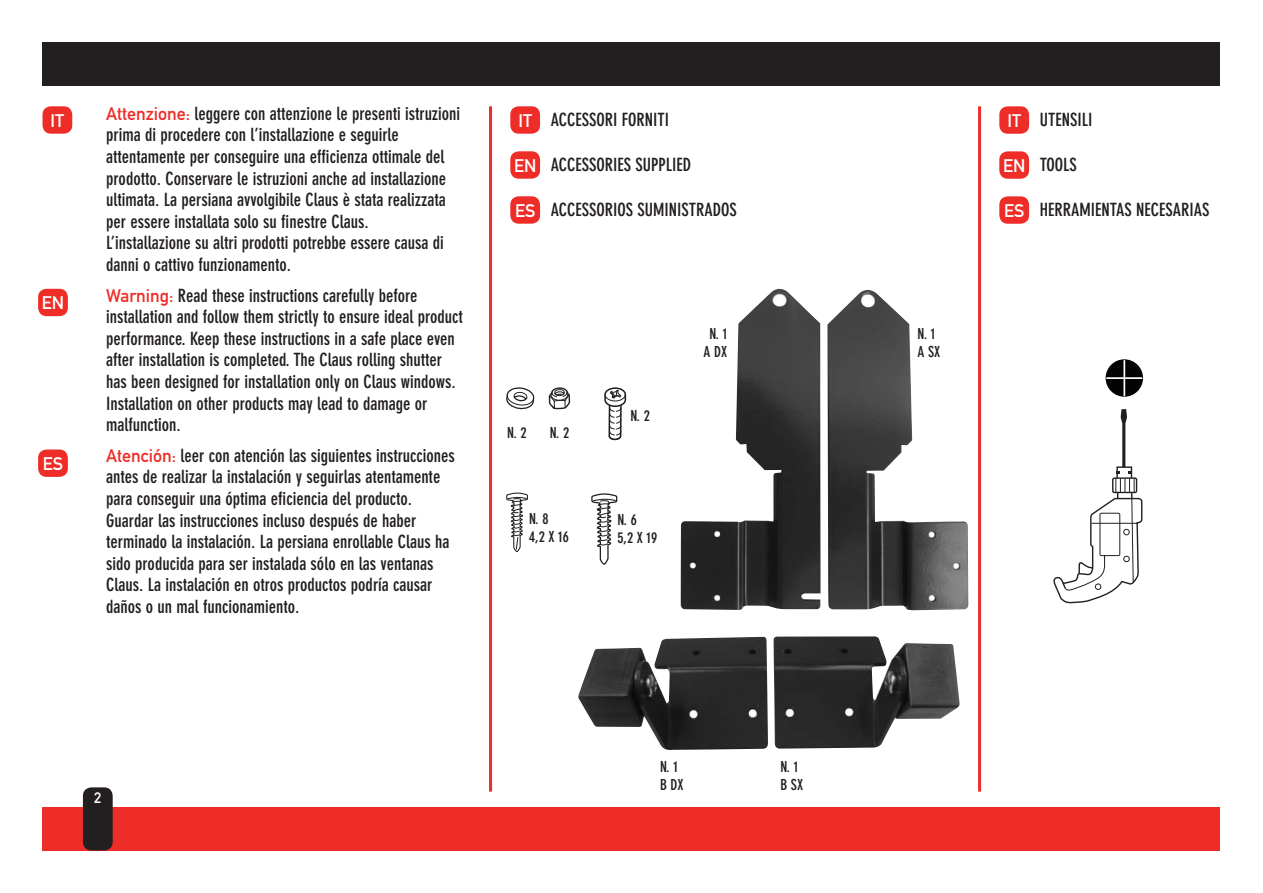
<style>
.page{position:relative;width:1263px;height:893px;background:#fff}
.page>*{position:absolute;margin:0;border:0;box-sizing:border-box;transform-origin:0 0}
.t1{font:700 condensed 18px/21.6px "DIN Neuzeit Grotesk";color:#231f20}
.t2{font:18px "DIN Mittelschrift";color:#fff}
.t3{font:700 condensed 15px/18px "DIN Neuzeit Grotesk";color:#231f20}
.t4{font:15px "DIN Mittelschrift";color:#fff}
.s1{font-family:"DIN Mittelschrift";font-weight:400;font-stretch:normal;color:#ee2d28}
</style>
<div class="page">
<div style="left:43px;top:43px;width:1177px;height:43px;background:#231f20"></div>
<div style="left:43px;top:808px;width:1177px;height:43px;background:#ee2d28"></div>
<div style="left:83px;top:787px;width:30px;height:63px;background:#231f20;border-radius:9px"></div>
<div style="left:43px;top:106px;width:29px;height:28px;background:#ee2d28;border-radius:9px"></div>
<div style="left:38px;top:289px;width:30px;height:27px;background:#ee2d28;border-radius:9px"></div>
<div style="left:38px;top:449px;width:30px;height:28px;background:#ee2d28;border-radius:9px"></div>
<div style="left:510px;top:106px;width:30px;height:28px;background:#ee2d28;border-radius:9px"></div>
<div style="left:999px;top:106px;width:30px;height:28px;background:#ee2d28;border-radius:9px"></div>
<div style="left:510px;top:151px;width:30px;height:28px;background:#ee2d28;border-radius:9px"></div>
<div style="left:999px;top:151px;width:30px;height:28px;background:#ee2d28;border-radius:9px"></div>
<div style="left:510px;top:196px;width:30px;height:28px;background:#ee2d28;border-radius:9px"></div>
<div style="left:999px;top:196px;width:30px;height:28px;background:#ee2d28;border-radius:9px"></div>
<svg style="left:604px;top:387px;width:23px;height:54px"></svg>
<svg style="left:548px;top:387px;width:23px;height:23px"></svg>
<svg style="left:506px;top:387px;width:28px;height:23px"></svg>
<svg style="left:591px;top:493px;width:27px;height:72px"></svg>
<svg style="left:506px;top:492px;width:22px;height:60px"></svg>
<img style="left:681px;top:289px;width:287px;height:321px">
<img style="left:578px;top:636px;width:382px;height:114px">
<hr style="left:978px;top:106px;width:3px;height:686px;background:#ee2d28">
<hr style="left:489px;top:106px;width:3px;height:686px;background:#ee2d28">
<svg style="left:1105px;top:359px;width:38px;height:38px"></svg>
<svg style="left:1053px;top:409px;width:90px;height:194px"></svg>
<p class="t2" style="left:51px;top:110px;width:15px">IT</p>
<p class="t2" style="left:42px;top:292px;width:24px">EN</p>
<p class="t2" style="left:43px;top:453px;width:22px">ES</p>
<p class="t1" style="left:106px;top:103px;width:355px"><span class="s1">Attenzione:</span> leggere con attenzione le presenti istruzioni prima di procedere con l’installazione e seguirle attentamente per conseguire una efficienza ottimale del prodotto. Conservare le istruzioni anche ad installazione ultimata. La persiana avvolgibile Claus è stata realizzata per essere installata solo su finestre Claus.<br>L’installazione su altri prodotti potrebbe essere causa di danni o cattivo funzionamento.</p>
<p class="t1" style="left:106px;top:285px;width:358px"><span class="s1">Warning:</span> Read these instructions carefully before installation and follow them strictly to ensure ideal product performance. Keep these instructions in a safe place even after installation is completed. The Claus rolling shutter has been designed for installation only on Claus windows.<br>Installation on other products may lead to damage or malfunction.</p>
<p class="t1" style="left:106px;top:445px;width:350px"><span class="s1">Atención:</span> leer con atención las siguientes instrucciones antes de realizar la instalación y seguirlas atentamente para conseguir una óptima eficiencia del producto.<br>Guardar las instrucciones incluso después de haber terminado la instalación. La persiana enrollable Claus ha sido producida para ser instalada sólo en las ventanas Claus. La instalación en otros productos podría causar daños o un mal funcionamiento.</p>
<p class="t1" style="left:551px;top:109px;width:17px">Accessori</p>
<p class="t1" style="left:622px;top:109px;width:8px">forniti</p>
<p class="t1" style="left:551px;top:154px;width:17px">Accessories</p>
<p class="t1" style="left:635px;top:154px;width:8px">supplied</p>
<p class="t1" style="left:551px;top:199px;width:17px">Accessorios</p>
<p class="t1" style="left:637px;top:199px;width:9px">suministrados</p>
<p class="t2" style="left:518px;top:110px;width:15px">IT</p>
<p class="t2" style="left:1007px;top:110px;width:15px">IT</p>
<p class="t2" style="left:514px;top:155px;width:24px">EN</p>
<p class="t2" style="left:1003px;top:155px;width:24px">EN</p>
<p class="t2" style="left:515px;top:200px;width:22px">ES</p>
<p class="t2" style="left:1004px;top:200px;width:22px">ES</p>
<p class="t1" style="left:1040px;top:109px;width:16px">Utensili</p>
<p class="t1" style="left:1040px;top:154px;width:15px">Tools</p>
<p class="t1" style="left:1040px;top:199px;width:17px">Herramientas</p>
<p class="t1" style="left:1136px;top:199px;width:9px">necesarias</p>
<p class="t3" style="left:507px;top:424px;width:21px">N. 2</p>
<p class="t3" style="left:550px;top:424px;width:21px">N. 2</p>
<p class="t3" style="left:630px;top:407px;width:21px">N. 2</p>
<p class="t3" style="left:529px;top:510px;width:41px">N. 8<br>4,2 x 16</p>
<p class="t3" style="left:617px;top:511px;width:41px">N. 6<br>5,2 x 19</p>
<p class="t3" style="left:704px;top:325px;width:25px;text-align:center">N. 1<br>A dx</p>
<p class="t3" style="left:917px;top:325px;width:24px">N. 1<br>A SX</p>
<p class="t4" style="left:94px;top:789px;width:9px">2</p>
<p class="t3" style="left:660px;top:758px;width:25px">N. 1<br>B dx</p>
<p class="t3" style="left:780px;top:758px;width:24px">N. 1<br>B SX</p>
</div>
